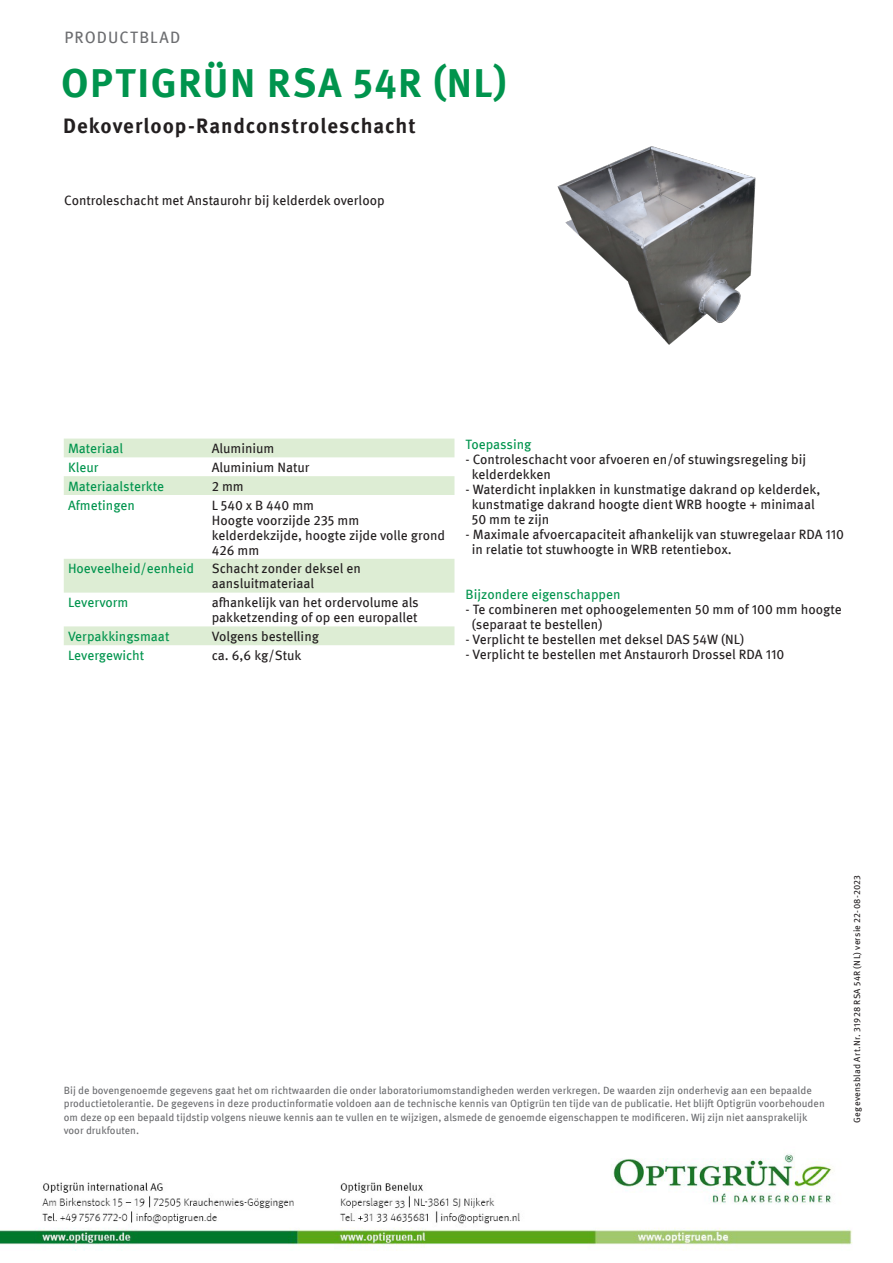
<style>
.page{position:relative;width:893px;height:1263px;background:#fff}
.page>*{position:absolute;margin:0;border:0;box-sizing:border-box;transform-origin:0 0}
.Titel_Headline_Versalien{font:700 40.5px "Meta Pro";letter-spacing:.035em;color:#00944d}
.t1{font:700 21px "Meta Pro";letter-spacing:.045em;color:#231f20}
.t2{font:16.5px "Meta Pro";letter-spacing:.065em;color:#6c6d70}
.t3{font:13.5px/15px "Meta Pro";color:#231f20}
.t4{font:13.5px "Meta Pro";color:#00944d}
.t5{font:10.5px/13.5px "Meta Pro";color:#6c6d70}
.fliesstext_book{font:9px "Meta Pro";letter-spacing:.035em;color:#231f20}
</style>
<div class="page">
<svg style="left:64px;top:439px;width:390px;height:206px"></svg>
<img style="left:0;top:1154px;width:853px;height:97px">
<img style="left:557px;top:146px;width:199px;height:199px">
<p class="t2" style="left:64px;top:24px;width:117px">PRODUCTBLAD</p>
<p class="Titel_Headline_Versalien" style="left:61px;top:51px;width:447px">OPTIGRÜN RSA 54R (NL)</p>
<p class="t1" style="left:63px;top:109px;width:354px">Dekoverloop-Randconstroleschacht</p>
<p class="t3" style="left:64px;top:191px;width:322px">Controleschacht met Anstaurohr bij kelderdek overloop</p>
<p class="t4" style="left:68px;top:438px;width:57px">Materiaal</p>
<p class="t3" style="left:212px;top:440px;width:64px">Aluminium</p>
<p class="t4" style="left:68px;top:457px;width:32px">Kleur</p>
<p class="t3" style="left:212px;top:459px;width:99px">Aluminium Natur</p>
<p class="t4" style="left:68px;top:476px;width:97px">Materiaalsterkte</p>
<p class="t3" style="left:212px;top:478px;width:34px">2 mm</p>
<p class="t4" style="left:68px;top:494px;width:69px">Afmetingen</p>
<p class="t3" style="left:212px;top:496px;width:104px">L 540 x B 440 mm</p>
<p class="t3" style="left:212px;top:511px;width:149px">Hoogte voorzijde 235 mm</p>
<p class="t3" style="left:212px;top:526px;width:235px">kelderdekzijde, hoogte zijde volle grond<br>426 mm</p>
<p class="t4" style="left:68px;top:558px;width:128px">Hoeveelheid/eenheid</p>
<p class="t3" style="left:212px;top:560px;width:151px">Schacht zonder deksel en</p>
<p class="t3" style="left:212px;top:575px;width:104px">aansluitmateriaal</p>
<p class="t4" style="left:68px;top:592px;width:62px">Levervorm</p>
<p class="t3" style="left:212px;top:594px;width:209px">afhankelijk van het ordervolume als pakketzending of op een europallet</p>
<p class="t4" style="left:68px;top:626px;width:103px">Verpakkingsmaat</p>
<p class="t3" style="left:212px;top:628px;width:109px">Volgens bestelling</p>
<p class="t4" style="left:68px;top:645px;width:78px">Levergewicht</p>
<p class="t3" style="left:212px;top:647px;width:91px">ca. 6,6 kg/Stuk</p>
<p class="t4" style="left:466px;top:434px;width:67px">Toepassing</p>
<p class="t3" style="left:466px;top:451px;width:342px">- Controleschacht voor afvoeren en/of stuwingsregeling bij</p>
<p class="t3" style="left:472px;top:466px;width:81px">kelderdekken</p>
<p class="t3" style="left:466px;top:481px;width:356px">- Waterdicht inplakken in kunstmatige dakrand op kelderdek,</p>
<p class="t3" style="left:472px;top:496px;width:345px">kunstmatige dakrand hoogte dient WRB hoogte + minimaal</p>
<p class="t3" style="left:472px;top:511px;width:79px">50 mm te zijn</p>
<p class="t3" style="left:466px;top:526px;width:380px">- Maximale afvoercapaciteit afhankelijk van stuwregelaar RDA 110</p>
<p class="t3" style="left:472px;top:541px;width:262px">in relatie tot stuwhoogte in WRB retentiebox.</p>
<p class="t4" style="left:466px;top:584px;width:157px">Bijzondere eigenschappen</p>
<p class="t3" style="left:466px;top:601px;width:378px">- Te combineren met ophoogelementen 50 mm of 100 mm hoogte</p>
<p class="t3" style="left:472px;top:616px;width:132px">(separaat te bestellen)</p>
<p class="t3" style="left:466px;top:631px;width:280px">- Verplicht te bestellen met deksel DAS 54W (NL)</p>
<p class="t3" style="left:466px;top:646px;width:320px">- Verplicht te bestellen met Anstaurorh Drossel RDA 110</p>
<p class="t5" style="left:64px;top:1083px;width:762px">Bij de bovengenoemde gegevens gaat het om richtwaarden die onder laboratoriumomstandigheden werden verkregen. De waarden zijn onderhevig aan een bepaalde productietolerantie. De gegevens in deze productinformatie voldoen aan de technische kennis van Optigrün ten tijde van de publicatie. Het blijft Optigrün voorbehouden om deze op een bepaald tijdstip volgens nieuwe kennis aan te vullen en te wijzigen, alsmede de genoemde eigenschappen te modificeren. Wij zijn niet aansprakelijk voor drukfouten.</p>
<p class="fliesstext_book" style="left:850px;top:1123px;width:249px;rotate:-90deg">Gegevensblad Art.Nr. 31928 RSA 54R (NL) versie 22-08-2023</p>
</div>
